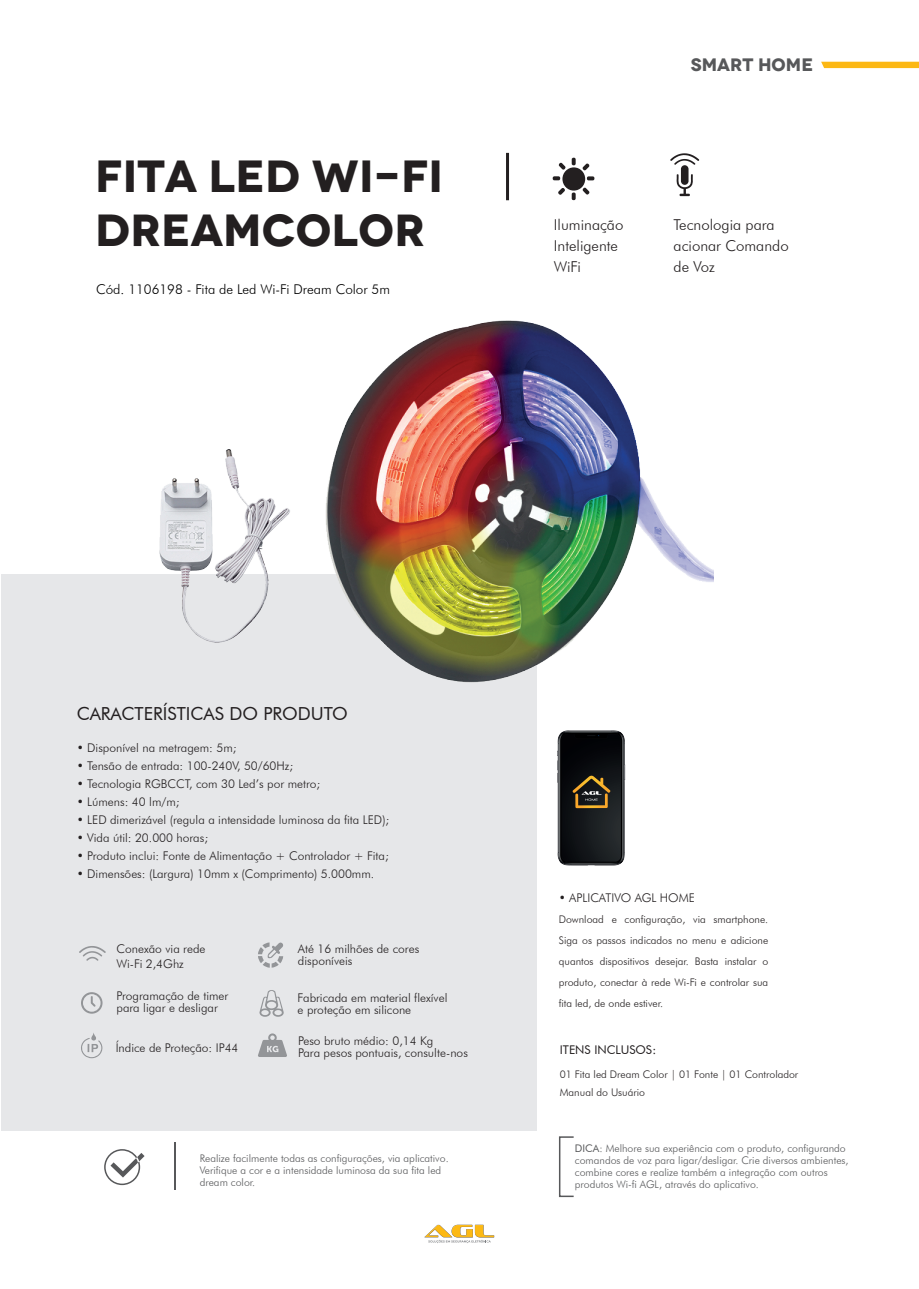
<style>
.page{position:relative;width:919px;height:1289px;background:#fff}
.page>*{position:absolute;margin:0;border:0;box-sizing:border-box;transform-origin:0 0}
.t1{font:700 expanded 45px/54px "Novecento";color:#231f20}
.t2{font:18px "Futura BT";color:#231f20}
.t3{font:700 expanded 18px "Novecento";color:#57585a}
.t4{font:300 15px/21px "Futura BT";color:#231f20}
.t5{font:300 13.5px "Futura BT";color:#000001}
.t6{font:300 12px/12px "Futura BT";color:#231f20}
.t7{font:12px "Futura BT";color:#231f20}
.t8{font:300 10.5px/12px "Futura BT";color:#57585a}
.t9{font:300 10.5px/21px "Futura BT";color:#231f20;text-align:justify}
.s1{font-weight:400}
</style>
<div class="page">
<svg style="left:821px;top:62px;width:97px;height:6px"></svg>
<div style="left:1px;top:574px;width:535px;height:556px;background:#e6e7e9"></div>
<svg style="left:259px;top:990px;width:25px;height:26px"></svg>
<svg style="left:79px;top:946px;width:27px;height:14px"></svg>
<svg style="left:258px;top:1033px;width:29px;height:23px"></svg>
<svg style="left:81px;top:1033px;width:21px;height:25px"></svg>
<svg style="left:559px;top:1136px;width:15px;height:61px"></svg>
<hr style="left:174px;top:1142px;width:2px;height:48px;background:#57585a">
<svg style="left:104px;top:1149px;width:40px;height:36px"></svg>
<hr style="left:506px;top:153px;width:3px;height:47px;background:#231f20">
<div style="left:681px;top:165px;width:7px;height:20px;background:#231f20;border-radius:4px"></div>
<svg style="left:676px;top:174px;width:16px;height:8px"></svg>
<svg style="left:670px;top:153px;width:29px;height:12px"></svg>
<svg style="left:81px;top:992px;width:21px;height:21px"></svg>
<svg style="left:258px;top:942px;width:26px;height:25px"></svg>
<div style="left:562px;top:167px;width:23px;height:24px;background:#231f20;border-radius:50%"></div>
<svg style="left:571px;top:158px;width:4px;height:7px"></svg>
<svg style="left:552px;top:176px;width:8px;height:4px"></svg>
<svg style="left:582px;top:163px;width:7px;height:7px"></svg>
<svg style="left:558px;top:162px;width:7px;height:8px"></svg>
<svg style="left:587px;top:176px;width:7px;height:4px"></svg>
<img style="left:557px;top:781px;width:68px;height:85px">
<img style="left:159px;top:182px;width:554px;height:599px">
<svg style="left:428px;top:1240px;width:62px;height:3px"></svg>
<img style="left:424px;top:1224px;width:71px;height:14px">
<h1 class="t1" style="left:95px;top:150px;width:349px">FITA LED WI-FI<br>DREAMCOLOR</h1>
<p class="t5" style="left:96px;top:281px;width:295px">Cód. 1106198 - Fita de Led Wi-Fi Dream Color 5m</p>
<h2 class="t3" style="left:690px;top:53px;width:124px">SMART HOME</h2>
<p class="t4" style="left:554px;top:214px;width:71px">Iluminação<br>Inteligente<br>WiFi</p>
<p class="t4" style="left:673px;top:214px;width:117px">Tecnologia para acionar Comando de Voz</p>
<h2 class="t2" style="left:77px;top:702px;width:272px">CARACTERÍSTICAS DO PRODUTO</h2>
<p class="t6" style="left:77px;top:741px;width:161px">• Disponível na metragem: 5m;</p>
<p class="t6" style="left:77px;top:759px;width:218px">• Tensão de entrada: 100-240V, 50/60Hz;</p>
<p class="t6" style="left:77px;top:777px;width:245px">• Tecnologia RGBCCT, com 30 Led’s por metro;</p>
<p class="t6" style="left:77px;top:795px;width:104px">• Lúmens: 40 lm/m;</p>
<p class="t6" style="left:77px;top:813px;width:314px">• LED dimerizável (regula a intensidade luminosa da fita LED);</p>
<p class="t6" style="left:77px;top:831px;width:133px">• Vida útil: 20.000 horas;</p>
<p class="t6" style="left:77px;top:849px;width:313px">• Produto inclui: Fonte de Alimentação + Controlador + Fita;</p>
<p class="t6" style="left:77px;top:867px;width:299px">• Dimensões: (Largura) 10mm x (Comprimento) 5.000mm.</p>
<p class="t6" style="left:117px;top:941px;width:90px;line-height:15px">Conexão via rede<br>Wi-Fi 2,4Ghz</p>
<p class="t6" style="left:298px;top:942px;width:123px">Até 16 milhões de cores disponíveis</p>
<p class="t6" style="left:116px;top:989px;width:113px">Programação de timer para ligar e desligar</p>
<p class="t6" style="left:297px;top:991px;width:151px">Fabricada em material flexível e proteção em silicone</p>
<p class="t6" style="left:116px;top:1041px;width:124px">Índice de Proteção: IP44</p>
<p class="t6" style="left:298px;top:1034px;width:171px">Peso bruto médio: 0,14 Kg<br>Para pesos pontuais, consulte-nos</p>
<p class="t8" style="left:200px;top:1151px;width:250px">Realize facilmente todas as configurações, via aplicativo.<br>Verifique a cor e a intensidade luminosa da sua fita led dream color.</p>
<p class="t6" style="left:558px;top:891px;width:138px">• APLICATIVO AGL HOME</p>
<p class="t9" style="left:558px;top:908px;width:211px">Download e configuração, via smartphone.<br>Siga os passos indicados no menu e adicione quantos dispositivos desejar. Basta instalar o produto, conectar à rede Wi-Fi e controlar sua fita led, de onde estiver.</p>
<p class="t7" style="left:560px;top:1042px;width:98px">ITENS INCLUSOS:</p>
<p class="t9" style="left:560px;top:1064px;width:240px;line-height:18px">01 Fita led Dream Color | 01 Fonte | 01 Controlador<br>Manual do Usuário</p>
<p class="t8" style="left:575px;top:1142px;width:275px"><span class="s1">DICA</span>: Melhore sua experiência com o produto, configurando comandos de voz para ligar/desligar. Crie diversos ambientes, combine cores e realize também a integração com outros produtos Wi-fi AGL, através do aplicativo.</p>
</div>
